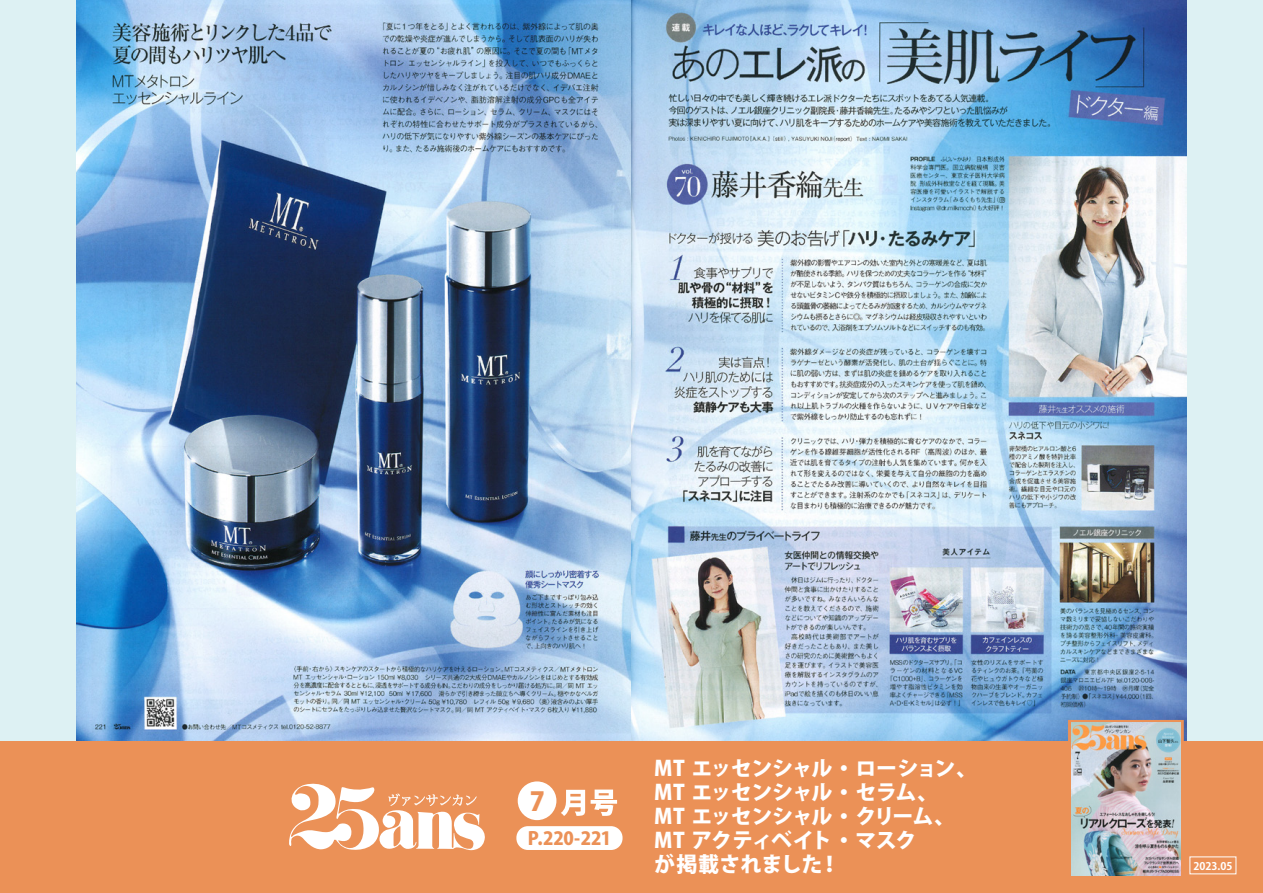
<style>
.page{position:relative;width:1263px;height:893px;background:#fff}
.page>*{position:absolute;margin:0;border:0;box-sizing:border-box;transform-origin:0 0}
.t1{font:800 25.95px "Koz Go Pro";color:#eb9157}
.t2{font:800 21px/24px "Koz Go Pro";letter-spacing:-.045em;color:#fff}
.t3{font:800 18px "Koz Go Pro";letter-spacing:-.015em;color:#eb9157}
.t4{font:700 10.5px "Koz Go Pro";color:#fff}
</style>
<div class="page">
<div style="left:0;top:0;width:1263px;height:775px;background:#ddf1f3"></div>
<img style="left:77px;top:0;width:1109px;height:741px">
<div style="left:0;top:741px;width:1263px;height:152px;background:#eb9157"></div>
<div style="left:1068px;top:720px;width:116px;height:158px;background:#eb9157;border:6px solid #eb9157"></div>
<div style="left:516px;top:826px;width:106px;height:24px;background:#fff;border-radius:12px"></div>
<div style="left:518px;top:781px;width:38px;height:39px;background:#fff;border-radius:50%"></div>
<svg style="left:561px;top:790px;width:24px;height:26px"></svg>
<svg style="left:591px;top:789px;width:26px;height:27px"></svg>
<svg style="left:289px;top:783px;width:196px;height:68px"></svg>
<img style="left:1071px;top:723px;width:110px;height:152px">
<p class="t1" style="left:530px;top:784px;width:17px">7</p>
<p class="t3" style="left:528px;top:827px;width:85px">P.220-221</p>
<p class="t2" style="left:654px;top:758px;width:325px">MT エッセンシャル・ローション、<br>MT エッセンシャル・セラム、<br>MT エッセンシャル・クリーム、<br>MT アクティベイト・マスク<br>が掲載されました！</p>
<p class="t4" style="left:1193px;top:859px;width:40px">2023.05</p>
</div>
